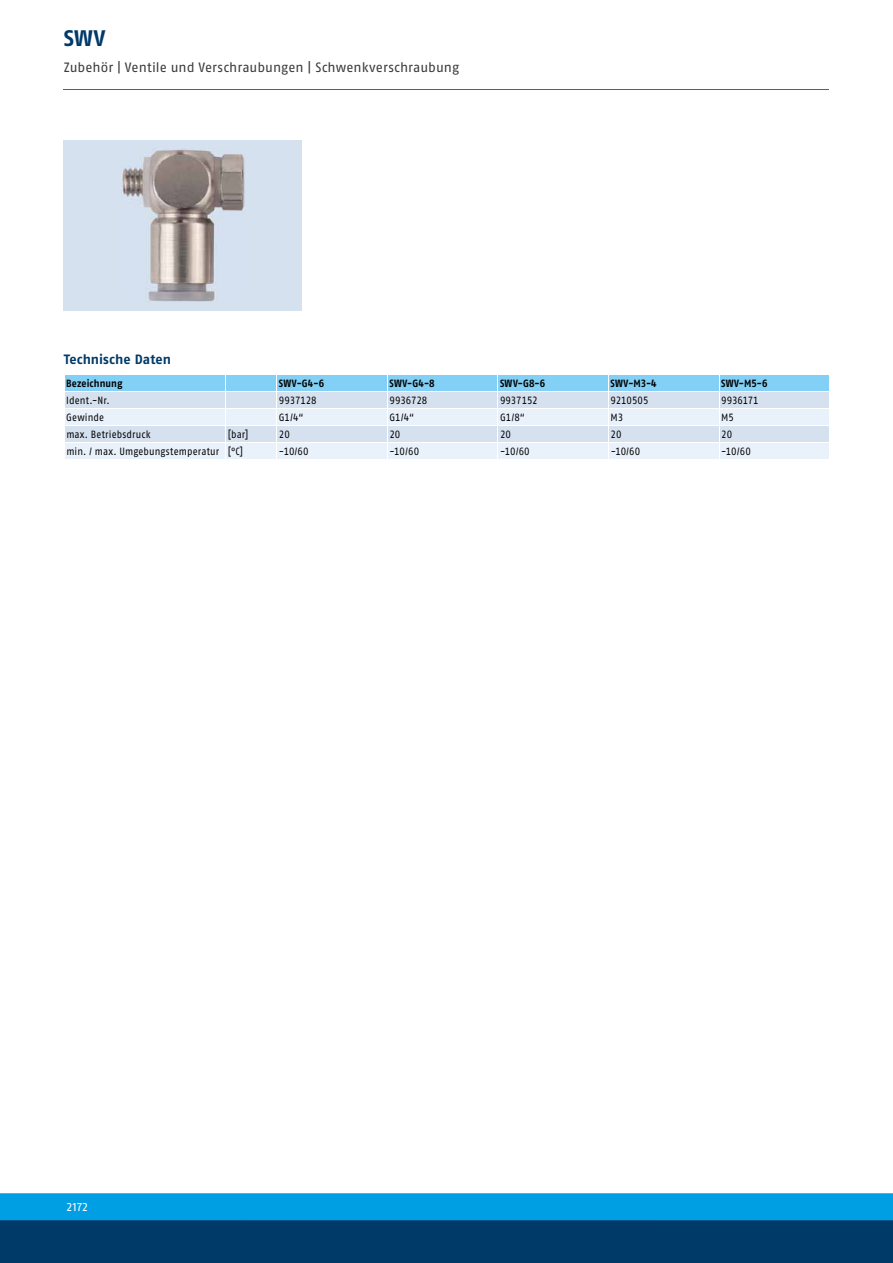
<style>
.page{position:relative;width:893px;height:1263px;background:#fff}
.page>*{position:absolute;margin:0;border:0;box-sizing:border-box;transform-origin:0 0}
.t1{font:700 22.5px "SCHUNK Fago Pro";color:#003a69}
.t2{font:13.5px "SCHUNK Fago Pro";color:#3b3b3a}
.t3{font:700 13.5px "SCHUNK Fago Pro";letter-spacing:.005em;color:#003a69}
.t4{font:12px "SCHUNK Fago Pro";color:#fff}
.t5{font:10.5px "SCHUNK Fago Pro";letter-spacing:.005em;color:#000;scale:.9 1}
.t6{font:700 10.5px "SCHUNK Fago Pro";letter-spacing:.01em;color:#000;scale:.9 1}
.t7{font:10.5px "SCHUNK Fago Pro";letter-spacing:-.015em;color:#000;scale:.9 1}
</style>
<div class="page">
<div style="left:0;top:1202px;width:893px;height:61px;background:#003a69"></div>
<div style="left:0;top:1193px;width:893px;height:27px;background:#009ee3"></div>
<hr style="left:64px;top:89px;width:765px;height:1px;background:#3e6791">
<div style="left:64px;top:140px;width:238px;height:170px;background:#d6e1ef"></div>
<img style="left:122px;top:149px;width:122px;height:153px">
<svg style="left:65px;top:375px;width:764px;height:84px;background:#cfe5f5"></svg>
<h1 class="t1" style="left:64px;top:24px;width:43px">SWV</h1>
<p class="t2" style="left:64px;top:60px;width:397px">Zubehör | Ventile und Verschraubungen | Schwenkverschraubung</p>
<p class="t3" style="left:64px;top:351px;width:109px">Technische Daten</p>
<p class="t6" style="left:66px;top:377px;width:64px">Bezeichnung</p>
<p class="t6" style="left:279px;top:377px;width:52px">SWV-G4-6</p>
<p class="t6" style="left:389px;top:377px;width:52px">SWV-G4-8</p>
<p class="t6" style="left:500px;top:377px;width:52px">SWV-G8-6</p>
<p class="t6" style="left:611px;top:377px;width:53px">SWV-M3-4</p>
<p class="t6" style="left:721px;top:377px;width:53px">SWV-M5-6</p>
<p class="t5" style="left:66px;top:394px;width:50px">Ident.-Nr.</p>
<p class="t5" style="left:279px;top:394px;width:44px">9937128</p>
<p class="t5" style="left:389px;top:394px;width:44px">9936728</p>
<p class="t7" style="left:500px;top:394px;width:43px">9937152</p>
<p class="t5" style="left:611px;top:394px;width:44px">9210505</p>
<p class="t5" style="left:721px;top:394px;width:43px">9936171</p>
<p class="t5" style="left:66px;top:411px;width:44px">Gewinde</p>
<p class="t5" style="left:279px;top:411px;width:29px">G1/4“</p>
<p class="t5" style="left:389px;top:411px;width:29px">G1/4“</p>
<p class="t5" style="left:500px;top:411px;width:29px">G1/8“</p>
<p class="t5" style="left:611px;top:411px;width:16px">M3</p>
<p class="t5" style="left:721px;top:411px;width:16px">M5</p>
<p class="t5" style="left:66px;top:428px;width:95px">max. Betriebsdruck</p>
<p class="t5" style="left:228px;top:428px;width:24px">[bar]</p>
<p class="t5" style="left:279px;top:428px;width:14px">20</p>
<p class="t5" style="left:389px;top:428px;width:14px">20</p>
<p class="t5" style="left:500px;top:428px;width:14px">20</p>
<p class="t5" style="left:611px;top:428px;width:14px">20</p>
<p class="t5" style="left:721px;top:428px;width:14px">20</p>
<p class="t5" style="left:66px;top:445px;width:198px">min. / max. Umgebungstemperatur [°C]</p>
<p class="t5" style="left:279px;top:445px;width:34px">-10/60</p>
<p class="t5" style="left:390px;top:445px;width:34px">-10/60</p>
<p class="t5" style="left:500px;top:445px;width:34px">-10/60</p>
<p class="t5" style="left:611px;top:445px;width:34px">-10/60</p>
<p class="t5" style="left:721px;top:445px;width:34px">-10/60</p>
<p class="t4" style="left:67px;top:1199px;width:22px">2172</p>
</div>
